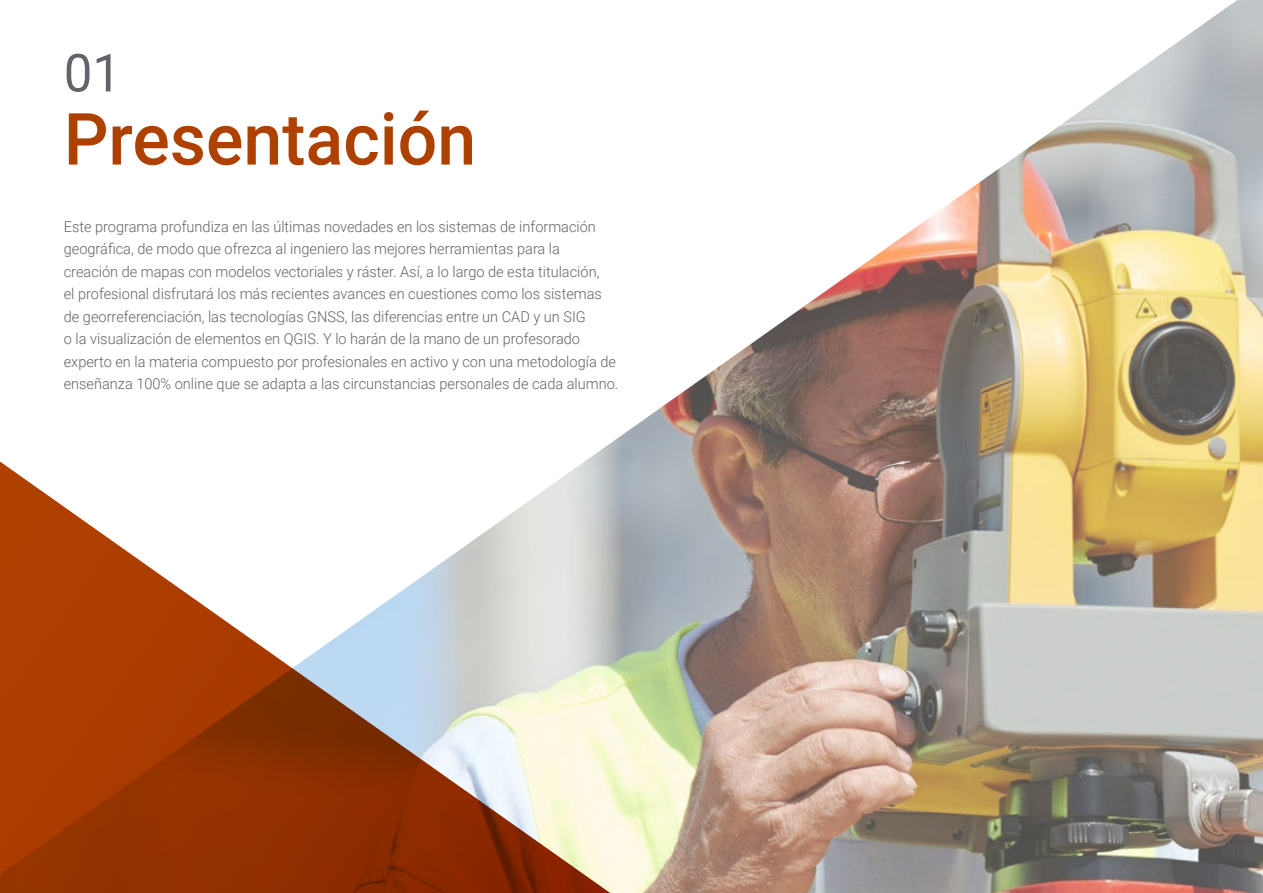
<style>
.page{position:relative;width:1263px;height:893px;background:#fff}
.page>*{position:absolute;margin:0;border:0;box-sizing:border-box;transform-origin:0 0}
.t1{font:500 72px "Roboto";color:#ae4000}
.t2{font:52.5px "Roboto";color:#61646a}
.t3{font:300 15px/22.5px "Roboto";color:#61646a}
</style>
<div class="page">
<img style="left:607px;top:0;width:656px;height:893px">
<svg style="left:0;top:446px;width:640px;height:447px"></svg>
<h2 class="t2" style="left:64px;top:36px;width:59px">01</h2>
<h1 class="t1" style="left:64px;top:89px;width:414px">Presentación</h1>
<p class="t3" style="left:64px;top:214px;width:556px">Este programa profundiza en las últimas novedades en los sistemas de información geográfica, de modo que ofrezca al ingeniero las mejores herramientas para la<br>creación de mapas con modelos vectoriales y ráster. Así, a lo largo de esta titulación,<br>el profesional disfrutará los más recientes avances en cuestiones como los sistemas de georreferenciación, las tecnologías GNSS, las diferencias entre un CAD y un SIG<br>o la visualización de elementos en QGIS. Y lo harán de la mano de un profesorado experto en la materia compuesto por profesionales en activo y con una metodología de enseñanza 100% online que se adapta a las circunstancias personales de cada alumno.</p>
</div>
